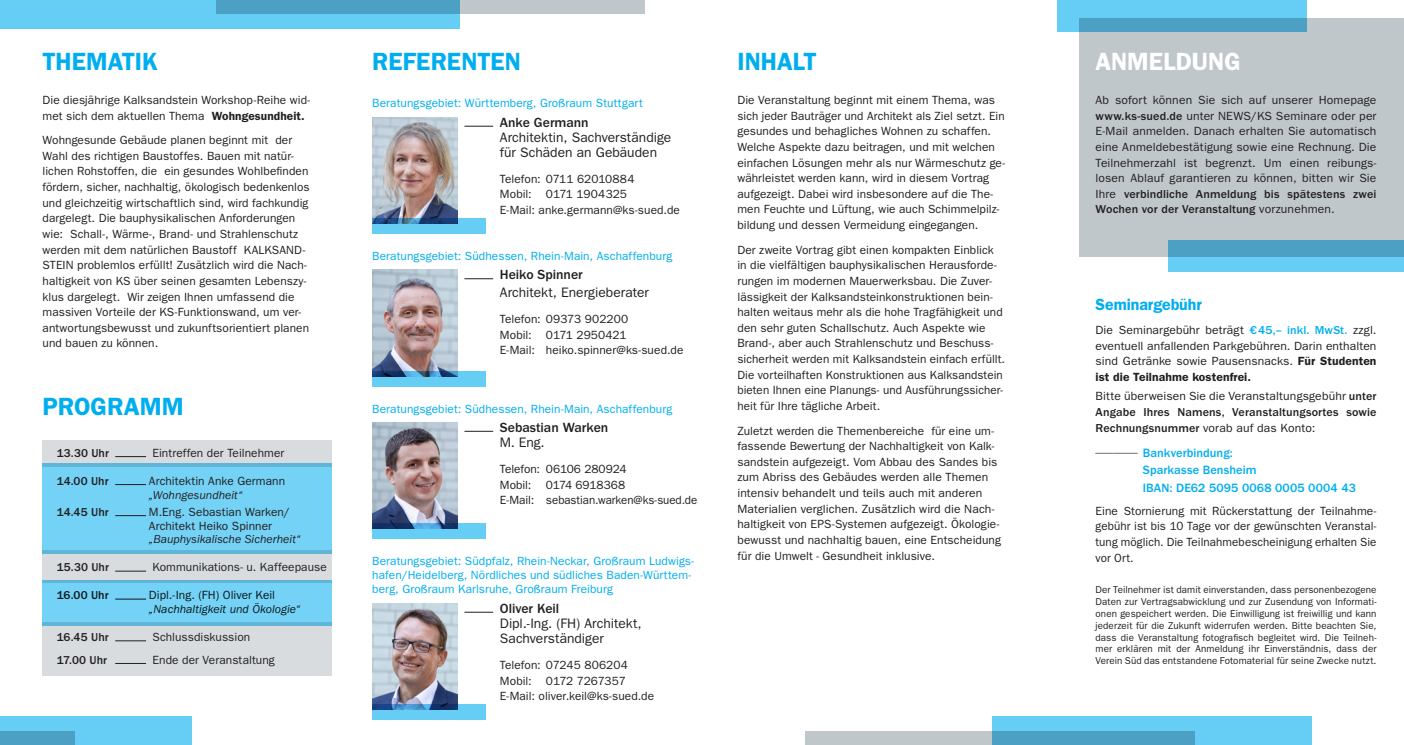
<style>
.page{position:relative;width:1404px;height:745px;background:#fff}
.page>*{position:absolute;margin:0;border:0;box-sizing:border-box;transform-origin:0 0}
.t1{font:600 25px "ITC Franklin Gothic Std";color:#00aeef}
.t2{font:600 25px "ITC Franklin Gothic Std";color:#fff}
.t3{font:600 16.25px "ITC Franklin Gothic Std";color:#00aeef}
.t4{font:13.75px/15px "ITC Franklin Gothic Std";color:#231f20}
.t5{font:500 13.75px "ITC Franklin Gothic Std";letter-spacing:-.005em;color:#231f20}
.t6{font:500 12.5px/17.5px "ITC Franklin Gothic Std";letter-spacing:.005em;color:#00aeef}
.t7{font:11.88px/15.6px "ITC Franklin Gothic Std";letter-spacing:.005em;color:#231f20}
.t8{font:11.88px/13.8px "ITC Franklin Gothic Std";letter-spacing:.005em;color:#00aeef}
.t9{font:500 11.88px/15.9px "ITC Franklin Gothic Std";letter-spacing:.005em;color:#231f20;text-align:justify}
.t10{font:italic 11.88px "ITC Franklin Gothic Std";color:#231f20}
.t11{font:10px/11.9px "ITC Franklin Gothic Std";letter-spacing:.01em;color:#231f20;text-align:justify}
.s1{font-weight:500}
.s2{font-weight:600}
.s3{font-weight:500;color:#00aeef}
.s4{font-weight:400}
.s5{color:#fff}
</style>
<div class="page">
<div style="left:992px;top:716px;width:319px;height:28px;background:#66cef5"></div>
<svg style="left:805px;top:731px;width:389px;height:13px;background:#83b2c6"></svg>
<div style="left:0;top:716px;width:192px;height:28px;background:#66cef5"></div>
<div style="left:0;top:730px;width:75px;height:14px;background:#4ba0c3"></div>
<div style="left:0;top:0;width:460px;height:28px;background:#66cef5"></div>
<svg style="left:216px;top:0;width:429px;height:14px;background:#7db0c6"></svg>
<div style="left:1079px;top:18px;width:324px;height:238px;background:#c0c7cb"></div>
<svg style="left:1057px;top:0;width:249px;height:32px;background:#5bbbe1"></svg>
<svg style="left:1168px;top:240px;width:235px;height:32px;background:#58b5da"></svg>
<div style="left:43px;top:439px;width:289px;height:27px;background:#d8dcdf"></div>
<div style="left:43px;top:550px;width:289px;height:33px;background:#d8dcdf"></div>
<div style="left:43px;top:621px;width:289px;height:54px;background:#d8dcdf"></div>
<div style="left:43px;top:463px;width:289px;height:90px;background:#73d2f6"></div>
<hr style="left:115px;top:456px;width:31px;height:1px;background:#231f20">
<hr style="left:115px;top:484px;width:31px;height:1px;background:#231f20">
<hr style="left:115px;top:515px;width:31px;height:1px;background:#231f20">
<hr style="left:115px;top:570px;width:31px;height:1px;background:#231f20">
<hr style="left:115px;top:640px;width:31px;height:1px;background:#231f20">
<hr style="left:115px;top:662px;width:31px;height:1px;background:#231f20">
<svg style="left:43px;top:580px;width:289px;height:45px;background:#70cdf1"></svg>
<img style="left:372px;top:269px;width:85px;height:101px">
<svg style="left:464px;top:278px;width:29px;height:1px"></svg>
<svg style="left:372px;top:370px;width:113px;height:16px;background:#58abd4"></svg>
<img style="left:372px;top:603px;width:85px;height:100px">
<svg style="left:464px;top:611px;width:29px;height:1px"></svg>
<svg style="left:372px;top:703px;width:113px;height:16px;background:#57acd8"></svg>
<img style="left:372px;top:422px;width:85px;height:101px">
<svg style="left:464px;top:430px;width:29px;height:1px"></svg>
<svg style="left:372px;top:523px;width:113px;height:16px;background:#53acd7"></svg>
<img style="left:372px;top:117px;width:85px;height:101px">
<svg style="left:464px;top:126px;width:29px;height:1px"></svg>
<svg style="left:372px;top:218px;width:113px;height:16px;background:#53abd5"></svg>
<h1 class="t1" style="left:372px;top:47px;width:150px">REFERENTEN</h1>
<h1 class="t2" style="left:1095px;top:47px;width:146px">ANMELDUNG</h1>
<p class="t7" style="left:1095px;top:92px;width:282px;text-align:justify">Ab sofort können Sie sich auf unserer Homepage <span class="s1">www.ks-sued.de</span> unter NEWS/KS Seminare oder per E-Mail anmelden. Danach erhalten Sie automatisch eine Anmeldebestätigung sowie eine Rechnung. Die Teilnehmerzahl ist begrenzt. Um einen reibungs&shy;losen Ablauf garantieren zu können, bitten wir Sie Ihre <span class="s1">verbindliche Anmeldung bis spätestens zwei Wochen vor der Veranstaltung</span> vorzunehmen.</p>
<h1 class="t1" style="left:43px;top:47px;width:117px">THEMATIK</h1>
<h1 class="t1" style="left:737px;top:47px;width:81px">INHALT</h1>
<p class="t7" style="left:43px;top:92px;width:269px">Die diesjährige Kalksandstein Workshop-Reihe wid&shy;met sich dem aktuellen Thema <span class="s2">Wohngesundheit.</span></p>
<p class="t7" style="left:43px;top:132px;width:268px">Wohngesunde Gebäude planen beginnt mit der Wahl des richtigen Baustoffes. Bauen mit natür&shy;lichen Rohstoffen, die ein gesundes Wohlbefinden fördern, sicher, nachhaltig, ökologisch bedenkenlos und gleichzeitig wirtschaftlich sind, wird fachkundig dargelegt. Die bauphysikalischen Anforderungen wie: Schall-, Wärme-, Brand- und Strahlenschutz werden mit dem natürlichen Baustoff KALKSAND-STEIN problemlos erfüllt! Zusätzlich wird die Nach&shy;haltigkeit von KS über seinen gesamten Lebenszy&shy;klus dargelegt. Wir zeigen Ihnen umfassend die massiven Vorteile der KS-Funktionswand, um ver&shy;antwortungsbewusst und zukunftsorientiert planen und bauen zu können.</p>
<p class="t7" style="left:737px;top:92px;width:269px">Die Veranstaltung beginnt mit einem Thema, was sich jeder Bauträger und Architekt als Ziel setzt. Ein gesundes und behagliches Wohnen zu schaffen.<br>Welche Aspekte dazu beitragen, und mit welchen einfachen Lösungen mehr als nur Wärmeschutz ge&shy;währleistet werden kann, wird in diesem Vortrag aufgezeigt. Dabei wird insbesondere auf die The&shy;men Feuchte und Lüftung, wie auch Schimmelpilz&shy;bildung und dessen Vermeidung eingegangen.</p>
<p class="t7" style="left:737px;top:242px;width:269px">Der zweite Vortrag gibt einen kompakten Einblick in die vielfältigen bauphysikalischen Herausforde&shy;rungen im modernen Mauerwerksbau. Die Zuver&shy;lässigkeit der Kalksandsteinkonstruktionen bein&shy;halten weitaus mehr als die hohe Tragfähigkeit und den sehr guten Schallschutz. Auch Aspekte wie Brand-, aber auch Strahlenschutz und Beschuss&shy;sicherheit werden mit Kalksandstein einfach erfüllt.<br>Die vorteilhaften Konstruktionen aus Kalksandstein bieten Ihnen eine Planungs- und Ausführungssicher&shy;heit für Ihre tägliche Arbeit.</p>
<p class="t7" style="left:737px;top:422px;width:265px">Zuletzt werden die Themenbereiche für eine um&shy;fassende Bewertung der Nachhaltigkeit von Kalk&shy;sandstein aufgezeigt. Vom Abbau des Sandes bis zum Abriss des Gebäudes werden alle Themen intensiv behandelt und teils auch mit anderen Materialien verglichen. Zusätzlich wird die Nach&shy;haltigkeit von EPS-Systemen aufgezeigt. Ökologie&shy;bewusst und nachhaltig bauen, eine Entscheidung für die Umwelt - Gesundheit inklusive.</p>
<p class="t8" style="left:372px;top:97px;width:272px">Beratungsgebiet: Württemberg, Großraum Stuttgart</p>
<p class="t5" style="left:500px;top:114px;width:90px">Anke Germann</p>
<p class="t4" style="left:500px;top:129px;width:173px">Architektin, Sachverständige für Schäden an Gebäuden</p>
<p class="t7" style="left:500px;top:171px;width:182px">Telefon: 0711 62010884<br>Mobil: 0171 1904325<br>E-Mail: anke.germann@ks-sued.de</p>
<p class="t8" style="left:372px;top:249px;width:301px">Beratungsgebiet: Südhessen, Rhein-Main, Aschaffenburg</p>
<p class="t5" style="left:500px;top:266px;width:84px">Heiko Spinner</p>
<p class="t4" style="left:500px;top:284px;width:150px">Architekt, Energieberater</p>
<p class="t7" style="left:500px;top:311px;width:185px">Telefon: 09373 902200<br>Mobil: 0171 2950421<br>E-Mail: heiko.spinner@ks-sued.de</p>
<h2 class="t3" style="left:1095px;top:294px;width:108px">Seminargebühr</h2>
<p class="t7" style="left:1095px;top:322px;width:282px;text-align:justify">Die Seminargebühr beträgt <span class="s3">€45,– inkl. MwSt.</span> zzgl. eventuell anfallenden Parkgebühren. Darin enthalten sind Getränke sowie Pausensnacks. <span class="s2">Für Studenten ist die Teilnahme kostenfrei.</span></p>
<p class="t9" style="left:1095px;top:388px;width:282px"><span class="s4">Bitte überweisen Sie die Veranstaltungsgebühr</span> unter Angabe Ihres Namens, Veranstaltungsortes sowie Rechnungsnummer <span class="s4">vorab auf das Konto:</span></p>
<p class="t6" style="left:1095px;top:444px;width:262px"><sup>_______</sup> Bankverbindung:<br><span class="s5">_______</span> Sparkasse Bensheim<br><span class="s5">_______</span> IBAN: DE62 5095 0068 0005 0004 43</p>
<p class="t7" style="left:1095px;top:502px;width:282px;text-align:justify">Eine Stornierung mit Rückerstattung der Teilnahme&shy;gebühr ist bis 10 Tage vor der gewünschten Veranstal&shy;tung möglich. Die Teilnahmebescheinigung erhalten Sie vor Ort.</p>
<p class="t11" style="left:1095px;top:583px;width:282px">Der Teilnehmer ist damit einverstanden, dass personenbezogene Daten zur Vertragsabwicklung und zur Zusendung von Informati&shy;onen gespeichert werden. Die Einwilligung ist freiwillig und kann jederzeit für die Zukunft widerrufen werden. Bitte beachten Sie, dass die Veranstaltung fotografisch begleitet wird. Die Teilneh&shy;mer erklären mit der Anmeldung ihr Einverständnis, dass der Verein Süd das entstandene Fotomaterial für seine Zwecke nutzt.</p>
<h1 class="t1" style="left:43px;top:391px;width:143px">PROGRAMM</h1>
<p class="t9" style="left:57px;top:445px;width:54px">13.30 Uhr</p>
<p class="t7" style="left:152px;top:445px;width:133px">Eintreffen der Teilnehmer</p>
<p class="t9" style="left:57px;top:473px;width:53px">14.00 Uhr</p>
<p class="t7" style="left:149px;top:473px;width:138px">Architektin Anke Germann</p>
<p class="t10" style="left:149px;top:488px;width:95px">„Wohngesundheit“</p>
<p class="t9" style="left:57px;top:504px;width:54px">14.45 Uhr</p>
<p class="t7" style="left:149px;top:505px;width:143px;line-height:13.8px">M.Eng. Sebastian Warken/<br>Architekt Heiko Spinner</p>
<p class="t10" style="left:149px;top:532px;width:153px">„Bauphysikalische Sicherheit“</p>
<p class="t9" style="left:57px;top:559px;width:54px">15.30 Uhr</p>
<p class="t7" style="left:152px;top:559px;width:176px">Kommunikations- u. Kaffeepause</p>
<p class="t9" style="left:57px;top:587px;width:53px">16.00 Uhr</p>
<p class="t7" style="left:149px;top:587px;width:128px">Dipl.-Ing. (FH) Oliver Keil</p>
<p class="t10" style="left:149px;top:602px;width:153px">„Nachhaltigkeit und Ökologie“</p>
<p class="t9" style="left:57px;top:629px;width:54px">16.45 Uhr</p>
<p class="t7" style="left:152px;top:629px;width:99px">Schlussdiskussion</p>
<p class="t9" style="left:57px;top:651px;width:52px">17.00 Uhr</p>
<p class="t7" style="left:152px;top:651px;width:124px">Ende der Veranstaltung</p>
<p class="t8" style="left:372px;top:401px;width:301px">Beratungsgebiet: Südhessen, Rhein-Main, Aschaffenburg</p>
<p class="t5" style="left:500px;top:419px;width:110px">Sebastian Warken</p>
<p class="t4" style="left:500px;top:434px;width:46px">M. Eng.</p>
<p class="t7" style="left:500px;top:461px;width:199px">Telefon: 06106 280924<br>Mobil: 0174 6918368<br>E-Mail: sebastian.warken@ks-sued.de</p>
<p class="t8" style="left:372px;top:554px;width:323px">Beratungsgebiet: Südpfalz, Rhein-Neckar, Großraum Ludwigs&shy;hafen/Heidelberg, Nördliches und südliches Baden-Württem&shy;berg, Großraum Karlsruhe, Großraum Freiburg</p>
<p class="t5" style="left:500px;top:600px;width:61px">Oliver Keil</p>
<p class="t4" style="left:500px;top:615px;width:143px">Dipl.-Ing. (FH) Architekt,<br>Sachverständiger</p>
<p class="t7" style="left:500px;top:656px;width:156px">Telefon: 07245 806204<br>Mobil: 0172 7267357<br>E-Mail: oliver.keil@ks-sued.de</p>
</div>
